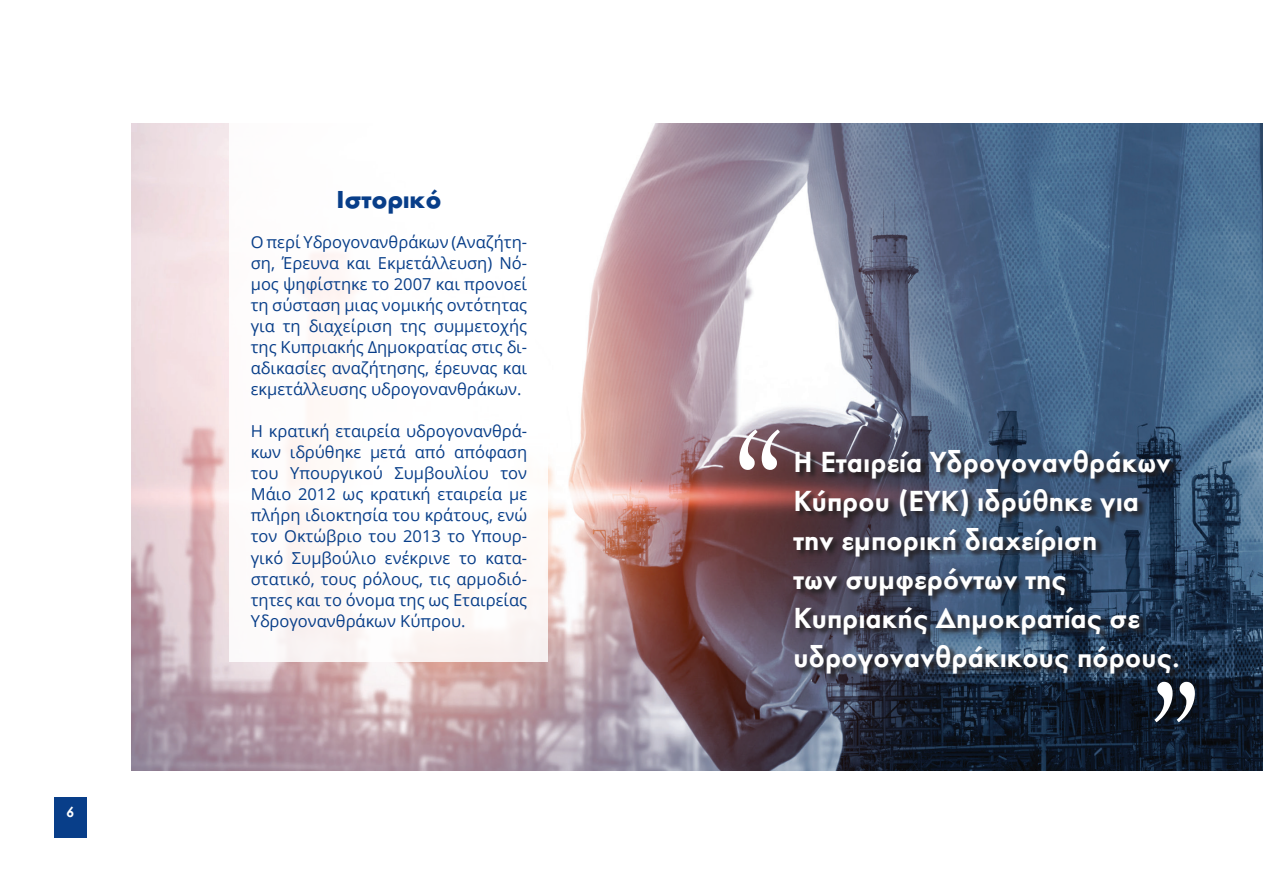
<style>
.page{position:relative;width:1263px;height:893px;background:#fff}
.page>*{position:absolute;margin:0;border:0;box-sizing:border-box;transform-origin:0 0}
.t1{font:600 30px/39px "Futura Greek";color:#fff}
.t2{font:700 25.5px "Futura Greek";color:#083e89}
.t3{font:16.5px/21px "Open Sans";color:#083e89;text-align:justify}
.t4{font:600 15px "Futura Greek";color:#fff}
</style>
<div class="page">
<div style="left:54px;top:797px;width:32px;height:41px;background:#083e89"></div>
<img style="left:132px;top:124px;width:1131px;height:647px">
<div style="left:230px;top:94px;width:318px;height:568px;background:#fff"></div>
<svg style="left:793px;top:450px;width:394px;height:233px;background:#374359"></svg>
<svg style="left:739px;top:429px;width:41px;height:41px"></svg>
<svg style="left:1154px;top:682px;width:41px;height:40px"></svg>
<p class="t4" style="left:66px;top:803px;width:10px">6</p>
<h2 class="t2" style="left:337px;top:184px;width:106px">Ιστορικό</h2>
<p class="t3" style="left:251px;top:231px;width:278px">Ο περί Υδρογονανθράκων (Αναζήτη&shy;ση, Έρευνα και Εκμετάλλευση) Νό&shy;μος ψηφίστηκε το 2007 και προνοεί τη σύσταση μιας νομικής οντότητας για τη διαχείριση της συμμετοχής της Κυπριακής Δημοκρατίας στις δι&shy;αδικασίες αναζήτησης, έρευνας και εκμετάλλευσης υδρογονανθράκων.</p>
<p class="t3" style="left:251px;top:421px;width:278px">Η κρατική εταιρεία υδρογονανθρά&shy;κων ιδρύθηκε μετά από απόφαση του Υπουργικού Συμβουλίου τον Μάιο 2012 ως κρατική εταιρεία με πλήρη ιδιοκτησία του κράτους, ενώ τον Οκτώβριο του 2013 το Υπουρ&shy;γικό Συμβούλιο ενέκρινε το κατα&shy;στατικό, τους ρόλους, τις αρμοδιό&shy;τητες και το όνομα της ως Εταιρείας Υδρογονανθράκων Κύπρου.</p>
<h1 class="t1" style="left:793px;top:442px;width:388px">Η Εταιρεία Υδρογονανθράκων<br>Κύπρου (ΕΥΚ) ιδρύθηκε για την εμπορική διαχείριση<br>των συµφερόντων της<br>Κυπριακής ∆ηµοκρατίας σε υδρογονανθράκικους πόρους.</h1>
</div>
